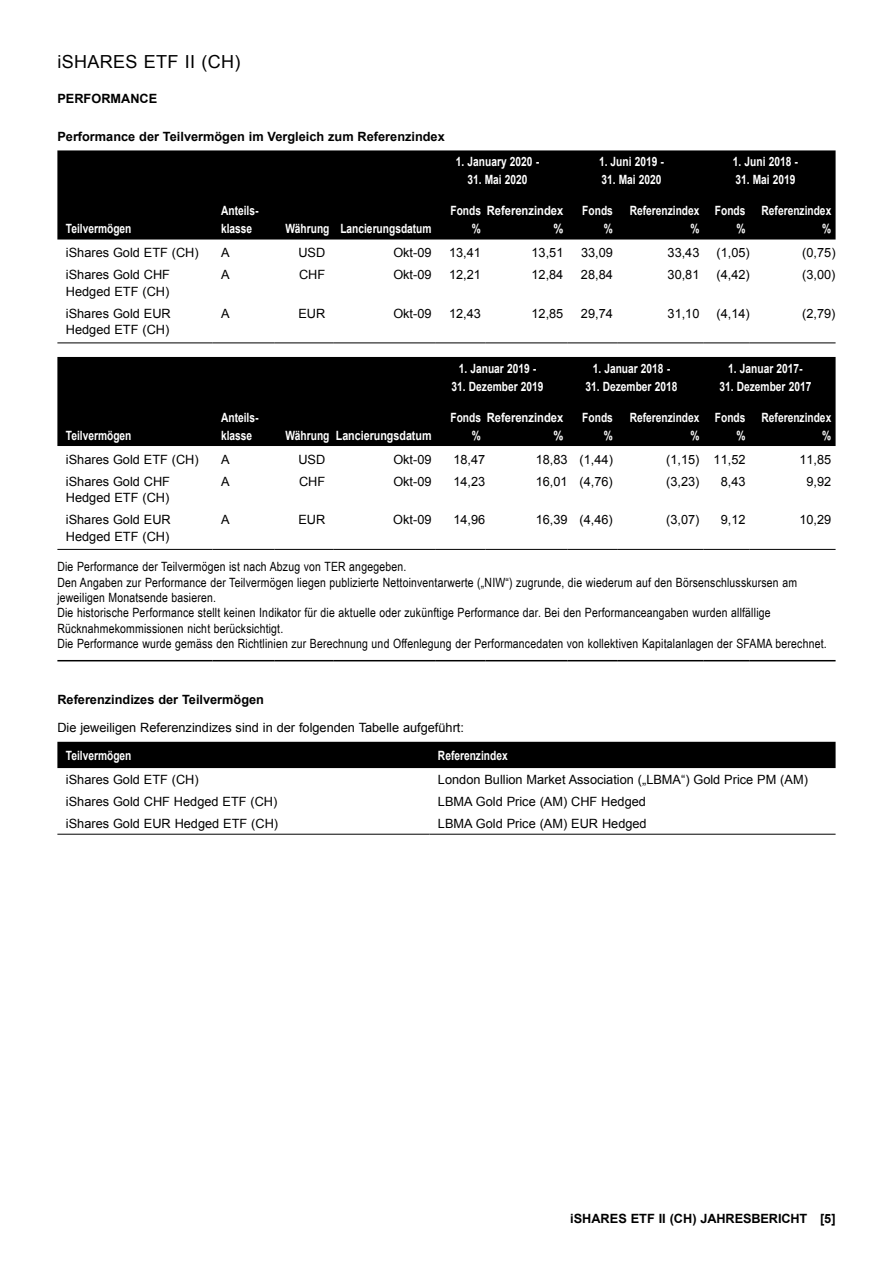
<style>
.page{position:relative;width:893px;height:1263px;background:#fff}
.page>*{position:absolute;margin:0;border:0;box-sizing:border-box;transform-origin:0 0}
.t1{font:18px "Arial";letter-spacing:.02em;color:#000}
.t2{font:12.75px/16.5px "Arial";color:#000}
.t3{font:12.75px/15.3px "Arial Narrow";letter-spacing:.015em;color:#000}
.t4{font:700 12.75px/18px "Arial";color:#fff;text-align:right;scale:.8 1}
.t5{font:700 12.75px "Arial";color:#000}
.t6{font:700 12.75px "Arial";color:#fff;scale:.88 1}
</style>
<div class="page">
<div style="left:57px;top:150px;width:779px;height:89px;background:#000"></div>
<hr style="left:57px;top:343px;width:156px;height:1px;background:#000">
<hr style="left:750px;top:343px;width:86px;height:1px;background:#000">
<hr style="left:213px;top:343px;width:61px;height:1px;background:#000">
<hr style="left:274px;top:343px;width:60px;height:1px;background:#000">
<hr style="left:334px;top:343px;width:102px;height:1px;background:#000">
<hr style="left:436px;top:343px;width:49px;height:1px;background:#000">
<hr style="left:485px;top:343px;width:83px;height:1px;background:#000">
<hr style="left:568px;top:343px;width:49px;height:1px;background:#000">
<hr style="left:617px;top:343px;width:87px;height:1px;background:#000">
<hr style="left:704px;top:343px;width:46px;height:1px;background:#000">
<div style="left:57px;top:357px;width:779px;height:89px;background:#000"></div>
<hr style="left:57px;top:660px;width:156px;height:1px;background:#000">
<hr style="left:213px;top:660px;width:61px;height:1px;background:#000">
<hr style="left:274px;top:660px;width:60px;height:1px;background:#000">
<hr style="left:334px;top:660px;width:102px;height:1px;background:#000">
<hr style="left:436px;top:660px;width:49px;height:1px;background:#000">
<hr style="left:485px;top:660px;width:83px;height:1px;background:#000">
<hr style="left:568px;top:660px;width:49px;height:1px;background:#000">
<hr style="left:617px;top:660px;width:87px;height:1px;background:#000">
<hr style="left:704px;top:660px;width:46px;height:1px;background:#000">
<hr style="left:750px;top:660px;width:86px;height:1px;background:#000">
<hr style="left:57px;top:549px;width:156px;height:1px;background:#000">
<hr style="left:213px;top:549px;width:61px;height:1px;background:#000">
<hr style="left:274px;top:549px;width:60px;height:1px;background:#000">
<hr style="left:334px;top:549px;width:102px;height:1px;background:#000">
<hr style="left:436px;top:549px;width:49px;height:1px;background:#000">
<hr style="left:485px;top:549px;width:83px;height:1px;background:#000">
<hr style="left:568px;top:549px;width:49px;height:1px;background:#000">
<hr style="left:617px;top:549px;width:87px;height:1px;background:#000">
<hr style="left:704px;top:549px;width:46px;height:1px;background:#000">
<hr style="left:750px;top:549px;width:86px;height:1px;background:#000">
<div style="left:57px;top:742px;width:779px;height:26px;background:#000"></div>
<hr style="left:57px;top:834px;width:372px;height:1px;background:#000">
<hr style="left:429px;top:834px;width:407px;height:1px;background:#000">
<h1 class="t1" style="left:57px;top:50px;width:185px">iSHARES ETF II (CH)</h1>
<p class="t5" style="left:57px;top:90px;width:101px">PERFORMANCE</p>
<p class="t5" style="left:57px;top:128px;width:389px">Performance der Teilvermögen im Vergleich zum Referenzindex</p>
<p class="t4" style="left:456px;top:153px;width:105px">1. January 2020 -</p>
<p class="t4" style="left:467px;top:171px;width:77px">31. Mai 2020</p>
<p class="t4" style="left:66px;top:220px;width:83px">Teilvermögen</p>
<p class="t4" style="left:221px;top:202px;width:48px;text-align:left">Anteils&shy;klasse</p>
<p class="t4" style="left:285px;top:220px;width:184px">Währung Lancierungsdatum</p>
<p class="t4" style="left:472px;top:202px;width:116px;text-align:left;text-indent:-22px">Fonds Referenzindex %</p>
<p class="t6" style="left:553px;top:220px;width:13px">%</p>
<p class="t4" style="left:599px;top:153px;width:83px">1. Juni 2019 -</p>
<p class="t4" style="left:601px;top:171px;width:77px">31. Mai 2020</p>
<p class="t4" style="left:733px;top:153px;width:83px">1. Juni 2018 -</p>
<p class="t4" style="left:735px;top:171px;width:77px">31. Mai 2019</p>
<p class="t4" style="left:582px;top:202px;width:40px">Fonds %</p>
<p class="t4" style="left:630px;top:202px;width:89px">Referenzindex %</p>
<p class="t4" style="left:715px;top:202px;width:40px">Fonds %</p>
<p class="t4" style="left:762px;top:202px;width:89px">Referenzindex %</p>
<p class="t2" style="left:66px;top:245px;width:134px">iShares Gold ETF (CH)</p>
<p class="t2" style="left:221px;top:245px;width:10px">A</p>
<p class="t2" style="left:298px;top:245px;width:28px">USD</p>
<p class="t2" style="left:393px;top:245px;width:40px">Okt-09</p>
<p class="t2" style="left:449px;top:245px;width:33px">13,41</p>
<p class="t2" style="left:531px;top:245px;width:33px">13,51</p>
<p class="t2" style="left:581px;top:245px;width:33px">33,09</p>
<p class="t2" style="left:668px;top:245px;width:33px">33,43</p>
<p class="t2" style="left:716px;top:245px;width:35px">(1,05)</p>
<p class="t2" style="left:802px;top:245px;width:35px">(0,75)</p>
<p class="t2" style="left:66px;top:267px;width:106px">iShares Gold CHF<br>Hedged ETF (CH)</p>
<p class="t2" style="left:221px;top:267px;width:10px">A</p>
<p class="t2" style="left:299px;top:267px;width:28px">CHF</p>
<p class="t2" style="left:393px;top:267px;width:40px">Okt-09</p>
<p class="t2" style="left:449px;top:267px;width:33px">12,21</p>
<p class="t2" style="left:531px;top:267px;width:33px">12,84</p>
<p class="t2" style="left:581px;top:267px;width:33px">28,84</p>
<p class="t2" style="left:668px;top:267px;width:33px">30,81</p>
<p class="t2" style="left:716px;top:267px;width:35px">(4,42)</p>
<p class="t2" style="left:802px;top:267px;width:35px">(3,00)</p>
<p class="t2" style="left:66px;top:305px;width:106px">iShares Gold EUR<br>Hedged ETF (CH)</p>
<p class="t2" style="left:221px;top:305px;width:10px">A</p>
<p class="t2" style="left:298px;top:305px;width:28px">EUR</p>
<p class="t2" style="left:393px;top:305px;width:40px">Okt-09</p>
<p class="t2" style="left:449px;top:305px;width:33px">12,43</p>
<p class="t2" style="left:531px;top:305px;width:33px">12,85</p>
<p class="t2" style="left:581px;top:305px;width:33px">29,74</p>
<p class="t2" style="left:668px;top:305px;width:33px">31,10</p>
<p class="t2" style="left:716px;top:305px;width:35px">(4,14)</p>
<p class="t2" style="left:802px;top:305px;width:35px">(2,79)</p>
<p class="t4" style="left:459px;top:360px;width:98px">1. Januar 2019 -</p>
<p class="t4" style="left:452px;top:378px;width:116px">31. Dezember 2019</p>
<p class="t4" style="left:593px;top:360px;width:98px">1. Januar 2018 -</p>
<p class="t4" style="left:585px;top:378px;width:116px">31. Dezember 2018</p>
<p class="t4" style="left:728px;top:360px;width:94px">1. Januar 2017-</p>
<p class="t4" style="left:719px;top:378px;width:116px">31. Dezember 2017</p>
<p class="t4" style="left:66px;top:427px;width:83px">Teilvermögen</p>
<p class="t4" style="left:221px;top:409px;width:48px;text-align:left">Anteils&shy;klasse</p>
<p class="t4" style="left:285px;top:427px;width:184px">Währung Lancierungsdatum</p>
<p class="t4" style="left:472px;top:409px;width:116px;text-align:left;text-indent:-22px">Fonds Referenzindex %</p>
<p class="t6" style="left:553px;top:427px;width:13px">%</p>
<p class="t4" style="left:582px;top:409px;width:40px">Fonds %</p>
<p class="t4" style="left:630px;top:409px;width:89px">Referenzindex %</p>
<p class="t4" style="left:715px;top:409px;width:40px">Fonds %</p>
<p class="t4" style="left:762px;top:409px;width:89px">Referenzindex %</p>
<p class="t2" style="left:66px;top:451px;width:134px">iShares Gold ETF (CH)</p>
<p class="t2" style="left:221px;top:451px;width:10px">A</p>
<p class="t2" style="left:298px;top:451px;width:28px">USD</p>
<p class="t2" style="left:393px;top:451px;width:40px">Okt-09</p>
<p class="t2" style="left:453px;top:451px;width:33px">18,47</p>
<p class="t2" style="left:536px;top:451px;width:79px">18,83 (1,44)</p>
<p class="t2" style="left:666px;top:451px;width:81px">(1,15) 11,52</p>
<p class="t2" style="left:799px;top:451px;width:33px">11,85</p>
<p class="t2" style="left:66px;top:473px;width:106px">iShares Gold CHF<br>Hedged ETF (CH)</p>
<p class="t2" style="left:221px;top:473px;width:10px">A</p>
<p class="t2" style="left:299px;top:473px;width:28px">CHF</p>
<p class="t2" style="left:393px;top:473px;width:40px">Okt-09</p>
<p class="t2" style="left:453px;top:473px;width:33px">14,23</p>
<p class="t2" style="left:536px;top:473px;width:79px">16,01 (4,76)</p>
<p class="t2" style="left:666px;top:473px;width:35px">(3,23)</p>
<p class="t2" style="left:721px;top:473px;width:26px">8,43</p>
<p class="t2" style="left:806px;top:473px;width:26px">9,92</p>
<p class="t2" style="left:66px;top:512px;width:106px">iShares Gold EUR<br>Hedged ETF (CH)</p>
<p class="t2" style="left:221px;top:512px;width:10px">A</p>
<p class="t2" style="left:298px;top:512px;width:28px">EUR</p>
<p class="t2" style="left:393px;top:512px;width:40px">Okt-09</p>
<p class="t2" style="left:453px;top:512px;width:33px">14,96</p>
<p class="t2" style="left:536px;top:512px;width:79px">16,39 (4,46)</p>
<p class="t2" style="left:666px;top:512px;width:35px">(3,07)</p>
<p class="t2" style="left:721px;top:512px;width:26px">9,12</p>
<p class="t2" style="left:799px;top:512px;width:33px">10,29</p>
<p class="t3" style="left:57px;top:559px;width:771px">Die Performance der Teilvermögen ist nach Abzug von TER angegeben.<br>Den Angaben zur Performance der Teilvermögen liegen publizierte Nettoinventarwerte („NIW“) zugrunde, die wiederum auf den Börsenschlusskursen am jeweiligen Monatsende basieren.<br>Die historische Performance stellt keinen Indikator für die aktuelle oder zukünftige Performance dar. Bei den Performanceangaben wurden allfällige Rücknahmekommissionen nicht berücksichtigt.<br>Die Performance wurde gemäss den Richtlinien zur Berechnung und Offenlegung der Performancedaten von kollektiven Kapitalanlagen der SFAMA berechnet.</p>
<p class="t5" style="left:57px;top:691px;width:208px">Referenzindizes der Teilvermögen</p>
<p class="t2" style="left:57px;top:720px;width:408px">Die jeweiligen Referenzindizes sind in der folgenden Tabelle aufgeführt:</p>
<p class="t4" style="left:66px;top:746px;width:83px">Teilvermögen</p>
<p class="t4" style="left:438px;top:746px;width:89px">Referenzindex</p>
<p class="t2" style="left:66px;top:771px;width:134px">iShares Gold ETF (CH)</p>
<p class="t2" style="left:438px;top:771px;width:371px">London Bullion Market Association („LBMA“) Gold Price PM (AM)</p>
<p class="t2" style="left:66px;top:793px;width:213px">iShares Gold CHF Hedged ETF (CH)</p>
<p class="t2" style="left:438px;top:793px;width:209px">LBMA Gold Price (AM) CHF Hedged</p>
<p class="t2" style="left:66px;top:815px;width:214px">iShares Gold EUR Hedged ETF (CH)</p>
<p class="t2" style="left:438px;top:815px;width:210px">LBMA Gold Price (AM) EUR Hedged</p>
<p class="t5" style="left:570px;top:1210px;width:267px">iSHARES ETF II (CH) JAHRESBERICHT [5]</p>
</div>
